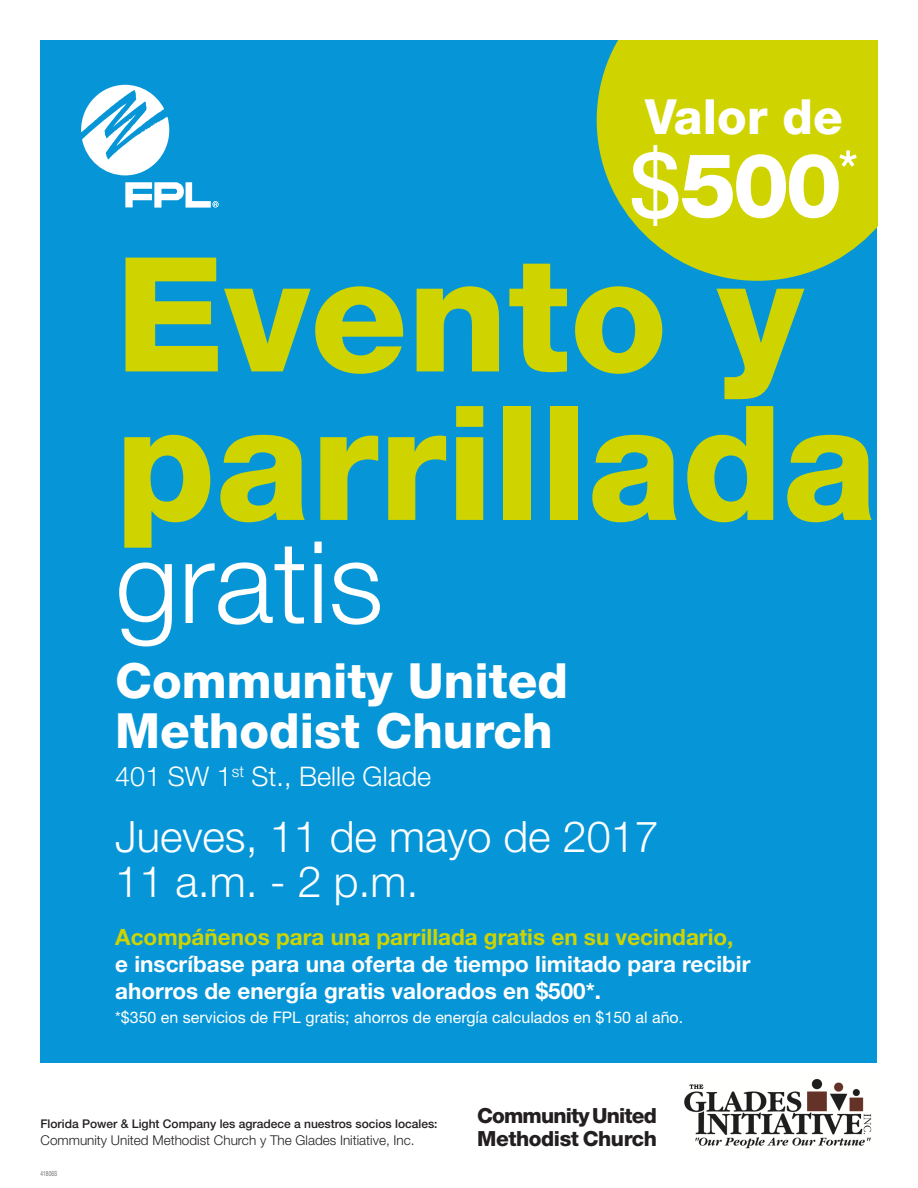
<style>
.page{position:relative;width:918px;height:1188px;background:#fff}
.page>*{position:absolute;margin:0;border:0;box-sizing:border-box;transform-origin:0 0}
.t1{font:800 159.45px/148.5px "Helvetica Neue LT Std";color:#cfd400}
.t2{font:300 114px "Helvetica Neue LT Std";color:#fff}
.t3{font:800 89.55px "Helvetica Neue LT Std";color:#fff}
.t4{font:800 48.6px/49.5px "Helvetica Neue LT Std";color:#fff}
.t5{font:800 48.45px "Helvetica Neue LT Std";color:#fff}
.t6{font:300 43.2px/45.9px "Helvetica Neue LT Std";color:#fff}
.t7{font:300 27px "Helvetica Neue LT Std";color:#fff}
.t8{font:700 22.5px/27px "Helvetica Neue LT Std";color:#fff}
.t9{font:800 20.85px/22.6px "Helvetica Neue LT Std";letter-spacing:-.04em;color:#231f20}
.t10{font:16.05px "Helvetica Neue LT Std";color:#fff}
.t11{font:300 13.5px "Helvetica Neue LT Std";color:#231f20}
.t12{font:500 12px "Helvetica Neue LT Std";color:#231f20}
.t13{font:7.05px "Helvetica Neue LT Std";color:#6c6d70;scale:.7 1}
.s1{font-weight:500}
.s2{color:#cfd400}
</style>
<div class="page">
<div style="left:40px;top:40px;width:838px;height:1023px;background:#0696d7"></div>
<svg style="left:597px;top:40px;width:281px;height:241px;background:#b7cc19"></svg>
<img style="left:684px;top:1079px;width:188px;height:70px">
<svg style="left:81px;top:85px;width:88px;height:90px"></svg>
<svg style="left:125px;top:182px;width:94px;height:26px"></svg>
<p class="t5" style="left:645px;top:88px;width:199px">Valor de</p>
<p class="t3" style="left:630px;top:132px;width:229px"><span class="s1">$</span>500<sup>*</sup></p>
<p class="t1" style="left:115px;top:240px;width:763px">Evento y parrillada</p>
<p class="t2" style="left:115px;top:513px;width:270px">gratis</p>
<p class="t4" style="left:115px;top:656px;width:454px">Community United<br>Methodist Church</p>
<p class="t7" style="left:115px;top:760px;width:317px">401 SW 1<sup>st</sup> St., Belle Glade</p>
<p class="t6" style="left:115px;top:812px;width:545px">Jueves, 11 de mayo de 2017<br>11 a.m. - 2 p.m.</p>
<p class="t8" style="left:115px;top:923px;width:637px"><span class="s2">Acompáñenos para una parrillada gratis en su vecindario, </span>e inscríbase para una oferta de tiempo limitado para recibir ahorros de energía gratis valorados en $500*.</p>
<p class="t10" style="left:115px;top:1007px;width:569px">*$350 en servicios de FPL gratis; ahorros de energía calculados en $150 al año.</p>
<p class="t12" style="left:40px;top:1117px;width:399px">Florida Power &amp; Light Company les agradece a nuestros socios locales:</p>
<p class="t11" style="left:40px;top:1132px;width:376px">Community United Methodist Church y The Glades Initiative, Inc.</p>
<p class="t13" style="left:40px;top:1170px;width:25px">41806S</p>
<p class="t9" style="left:477px;top:1105px;width:181px">Community United<br>Methodist Church</p>
</div>
